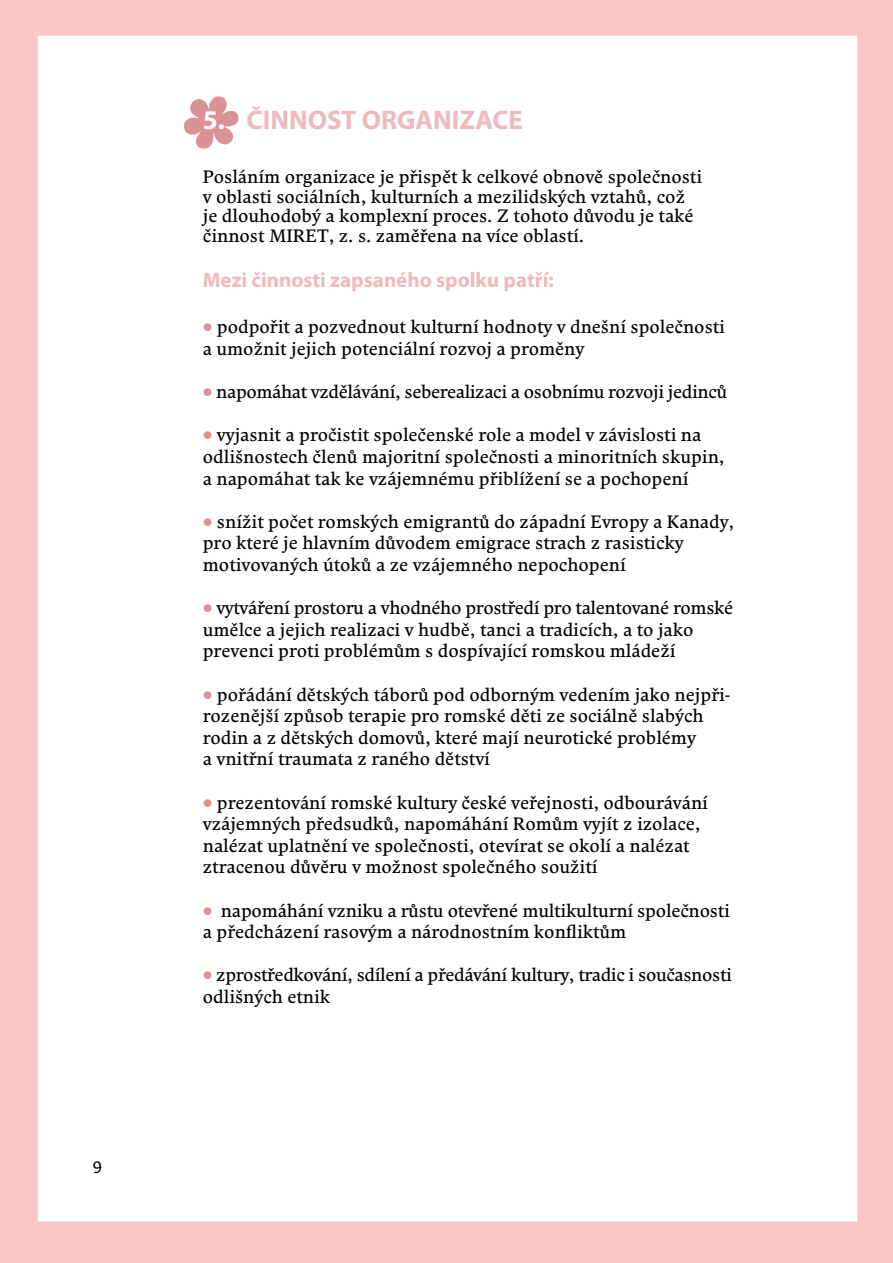
<style>
.page{position:relative;width:893px;height:1263px;background:#f7c6c5}
.page>*{position:absolute;margin:0;border:0;box-sizing:border-box;transform-origin:0 0}
.t1{font:700 27px "Myriad Pro";color:#efbabb}
.t2{font:700 21px "Myriad Pro";color:#efbabb}
.t3{font:18px/21.6px "Comenia Serif";color:#000}
.t4{font:18px/21.6px "Comenia Serif";letter-spacing:-.02em;color:#000}
.t5{font:16.5px "Comenia Sans";color:#000}
.s1{color:#fff}
.s2{color:#db9295}
</style>
<div class="page">
<div style="left:38px;top:36px;width:819px;height:1185px;background:#fff"></div>
<svg style="left:184px;top:96px;width:55px;height:53px"></svg>
<p class="t5" style="left:93px;top:1157px;width:11px">9</p>
<p class="t1" style="left:203px;top:104px;width:322px"><span class="s1">5.</span> ČINNOST ORGANIZACE</p>
<p class="t3" style="left:203px;top:166px;width:501px;line-height:19.5px">Posláním organizace je přispět k celkové obnově společnosti v oblasti sociálních, kulturních a mezilidských vztahů, což je dlouhodobý a komplexní proces. Z tohoto důvodu je také činnost MIRET, z. s. zaměřena na více oblastí.</p>
<p class="t2" style="left:203px;top:268px;width:353px">Mezi činnosti zapsaného spolku patří:</p>
<p class="t3" style="left:203px;top:316px;width:524px"><span class="s2">•</span> podpořit a pozvednout kulturní hodnoty v dnešní společnosti a umožnit jejich potenciální rozvoj a proměny</p>
<p class="t4" style="left:203px;top:380px;width:526px"><span class="s2">•</span> napomáhat vzdělávání, seberealizaci a osobnímu rozvoji jedinců</p>
<p class="t3" style="left:203px;top:424px;width:523px"><span class="s2">•</span> vyjasnit a pročistit společenské role a model v závislosti na odlišnostech členů majoritní společnosti a minoritních skupin, a napomáhat tak ke vzájemnému přiblížení se a pochopení</p>
<p class="t3" style="left:203px;top:510px;width:533px"><span class="s2">•</span> snížit počet romských emigrantů do západní Evropy a Kanady, pro které je hlavním důvodem emigrace strach z rasisticky motivovaných útoků a ze vzájemného nepochopení</p>
<p class="t3" style="left:203px;top:597px;width:532px"><span class="s2">•</span> vytváření prostoru a vhodného prostředí pro talentované romské umělce a jejich realizaci v hudbě, tanci a tradicích, a to jako prevenci proti problémům s dospívající romskou mládeží</p>
<p class="t3" style="left:203px;top:683px;width:529px"><span class="s2">•</span> pořádání dětských táborů pod odborným vedením jako nejpři&shy;rozenější způsob terapie pro romské děti ze sociálně slabých rodin a z dětských domovů, které mají neurotické problémy<br>a vnitřní traumata z raného dětství</p>
<p class="t3" style="left:203px;top:791px;width:507px"><span class="s2">•</span> prezentování romské kultury české veřejnosti, odbourávání vzájemných předsudků, napomáhání Romům vyjít z izolace, nalézat uplatnění ve společnosti, otevírat se okolí a nalézat ztracenou důvěru v možnost společného soužití</p>
<p class="t3" style="left:203px;top:899px;width:529px"><span class="s2">•</span> napomáhání vzniku a růstu otevřené multikulturní společnosti a předcházení rasovým a národnostním konfliktům</p>
<p class="t4" style="left:203px;top:964px;width:530px"><span class="s2">•</span> zprostředkování, sdílení a předávání kultury, tradic i současnosti odlišných etnik</p>
</div>
